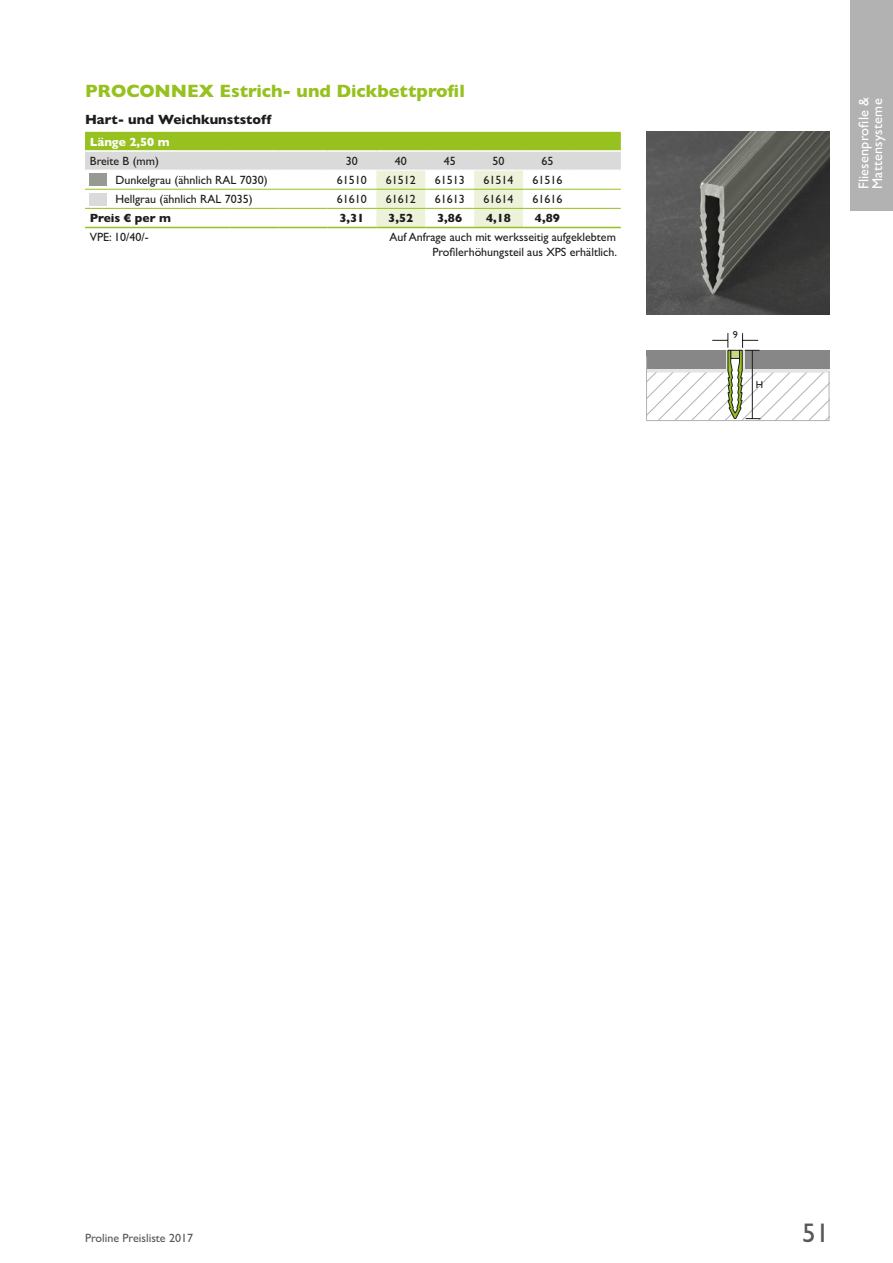
<style>
.page{position:relative;width:893px;height:1263px;background:#fff}
.page>*{position:absolute;margin:0;border:0;box-sizing:border-box;transform-origin:0 0}
.t1{font:27px "Gill Sans";color:#575756}
.Produktname{font:700 18px "Gill Sans";color:#96c11f}
.t2{font:14.25px/13.5px "Gill Sans";letter-spacing:.015em;color:#fff}
.Metallart{font:700 13.5px "Gill Sans";color:#1d1d1b}
.Tabellenfliesstext{font:12px "Gill Sans";color:#1d1d1b}
.Tabellenfliesstext_Z{font:12px "Gill Sans";color:#1d1d1b}
.t3{font:12px "Gill Sans";color:#575756}
.Preis_Zahlen_mittig{font:700 12px "Gill Sans";color:#1d1d1b}
.Laenge{font:700 12px "Gill Sans";color:#fff}
.Preis{font:700 12px "Gill Sans";color:#1d1d1b}
.t4{font:10.05px "Gill Sans";color:#1d1d1b}
</style>
<div class="page">
<div style="left:850px;top:0;width:43px;height:210px;background:#b2b2b2"></div>
<svg style="left:85px;top:132px;width:536px;height:95px"></svg>
<hr style="left:327px;top:170px;width:49px;height:1px;background:#fff">
<hr style="left:376px;top:170px;width:49px;height:1px;background:#fff">
<hr style="left:425px;top:170px;width:49px;height:1px;background:#fff">
<hr style="left:474px;top:170px;width:49px;height:1px;background:#fff">
<hr style="left:523px;top:170px;width:49px;height:1px;background:#fff">
<hr style="left:572px;top:170px;width:49px;height:1px;background:#fff">
<hr style="left:327px;top:208px;width:49px;height:1px;background:#96c11f">
<hr style="left:376px;top:208px;width:49px;height:1px;background:#96c11f">
<hr style="left:425px;top:208px;width:49px;height:1px;background:#96c11f">
<hr style="left:474px;top:208px;width:49px;height:1px;background:#96c11f">
<hr style="left:523px;top:208px;width:49px;height:1px;background:#96c11f">
<hr style="left:572px;top:208px;width:49px;height:1px;background:#96c11f">
<hr style="left:85px;top:227px;width:145px;height:1px;background:#96c11f">
<hr style="left:85px;top:170px;width:145px;height:1px;background:#fff">
<hr style="left:230px;top:170px;width:49px;height:1px;background:#fff">
<hr style="left:279px;top:170px;width:48px;height:1px;background:#fff">
<hr style="left:85px;top:208px;width:145px;height:1px;background:#96c11f">
<hr style="left:230px;top:208px;width:49px;height:1px;background:#96c11f">
<hr style="left:279px;top:208px;width:48px;height:1px;background:#96c11f">
<hr style="left:230px;top:227px;width:49px;height:1px;background:#96c11f">
<hr style="left:279px;top:227px;width:48px;height:1px;background:#96c11f">
<hr style="left:327px;top:227px;width:49px;height:1px;background:#96c11f">
<hr style="left:376px;top:227px;width:49px;height:1px;background:#96c11f">
<hr style="left:425px;top:227px;width:49px;height:1px;background:#96c11f">
<hr style="left:474px;top:227px;width:49px;height:1px;background:#96c11f">
<hr style="left:523px;top:227px;width:49px;height:1px;background:#96c11f">
<hr style="left:572px;top:227px;width:49px;height:1px;background:#96c11f">
<hr style="left:85px;top:189px;width:145px;height:1px;background:#96c11f">
<hr style="left:230px;top:189px;width:49px;height:1px;background:#96c11f">
<hr style="left:279px;top:189px;width:48px;height:1px;background:#96c11f">
<hr style="left:327px;top:189px;width:49px;height:1px;background:#96c11f">
<hr style="left:376px;top:189px;width:49px;height:1px;background:#96c11f">
<hr style="left:425px;top:189px;width:49px;height:1px;background:#96c11f">
<hr style="left:474px;top:189px;width:49px;height:1px;background:#96c11f">
<hr style="left:523px;top:189px;width:49px;height:1px;background:#96c11f">
<hr style="left:572px;top:189px;width:49px;height:1px;background:#96c11f">
<hr style="left:85px;top:150px;width:145px;height:2px;background:#fff">
<hr style="left:230px;top:150px;width:49px;height:2px;background:#fff">
<hr style="left:279px;top:150px;width:48px;height:2px;background:#fff">
<hr style="left:327px;top:150px;width:49px;height:2px;background:#fff">
<hr style="left:376px;top:150px;width:49px;height:2px;background:#fff">
<hr style="left:425px;top:150px;width:49px;height:2px;background:#fff">
<hr style="left:474px;top:150px;width:49px;height:2px;background:#fff">
<hr style="left:523px;top:150px;width:49px;height:2px;background:#fff">
<hr style="left:572px;top:150px;width:49px;height:2px;background:#fff">
<div style="left:90px;top:173px;width:17px;height:13px;background:#959a93"></div>
<div style="left:90px;top:193px;width:17px;height:12px;background:#dadada"></div>
<img style="left:646px;top:132px;width:183px;height:183px">
<svg style="left:646px;top:333px;width:183px;height:87px"></svg>
<hr style="left:646px;top:420px;width:183px;height:1px;background:#b2b2b2">
<hr style="left:829px;top:372px;width:1px;height:49px;background:#b2b2b2">
<hr style="left:646px;top:357px;width:1px;height:64px;background:#b2b2b2">
<p class="Produktname" style="left:85px;top:77px;width:381px">PROCONNEX Estrich- und Dickbettprofil</p>
<p class="Metallart" style="left:85px;top:109px;width:188px">Hart- und Weichkunststoff</p>
<p class="Laenge" style="left:90px;top:132px;width:81px">Länge 2,50 m</p>
<p class="Tabellenfliesstext" style="left:90px;top:154px;width:70px">Breite B (mm)</p>
<p class="Tabellenfliesstext_Z" style="left:346px;top:154px;width:13px">30</p>
<p class="Tabellenfliesstext_Z" style="left:395px;top:154px;width:13px">40</p>
<p class="Tabellenfliesstext_Z" style="left:444px;top:154px;width:13px">45</p>
<p class="Tabellenfliesstext_Z" style="left:493px;top:154px;width:13px">50</p>
<p class="Tabellenfliesstext_Z" style="left:541px;top:154px;width:13px">65</p>
<p class="Tabellenfliesstext" style="left:115px;top:173px;width:154px">Dunkelgrau (ähnlich RAL 7030)</p>
<p class="Tabellenfliesstext_Z" style="left:337px;top:173px;width:31px">61510</p>
<p class="Tabellenfliesstext_Z" style="left:386px;top:173px;width:31px">61512</p>
<p class="Tabellenfliesstext_Z" style="left:435px;top:173px;width:31px">61513</p>
<p class="Tabellenfliesstext_Z" style="left:484px;top:173px;width:31px">61514</p>
<p class="Tabellenfliesstext_Z" style="left:532px;top:173px;width:31px">61516</p>
<p class="Tabellenfliesstext_Z" style="left:115px;top:192px;width:139px">Hellgrau (ähnlich RAL 7035)</p>
<p class="Tabellenfliesstext_Z" style="left:337px;top:192px;width:31px">61610</p>
<p class="Tabellenfliesstext_Z" style="left:386px;top:192px;width:31px">61612</p>
<p class="Tabellenfliesstext_Z" style="left:435px;top:192px;width:31px">61613</p>
<p class="Tabellenfliesstext_Z" style="left:484px;top:192px;width:31px">61614</p>
<p class="Tabellenfliesstext_Z" style="left:532px;top:192px;width:31px">61616</p>
<p class="Preis" style="left:90px;top:208px;width:83px">Preis € per m</p>
<p class="Preis_Zahlen_mittig" style="left:339px;top:208px;width:26px">3,31</p>
<p class="Preis_Zahlen_mittig" style="left:388px;top:208px;width:26px">3,52</p>
<p class="Preis_Zahlen_mittig" style="left:437px;top:208px;width:26px">3,86</p>
<p class="Preis_Zahlen_mittig" style="left:486px;top:208px;width:26px">4,18</p>
<p class="Preis_Zahlen_mittig" style="left:535px;top:208px;width:26px">4,89</p>
<p class="Tabellenfliesstext" style="left:90px;top:230px;width:60px">VPE: 10/40/-</p>
<p class="Tabellenfliesstext" style="left:390px;top:230px;width:228px">Auf Anfrage auch mit werksseitig aufgeklebtem</p>
<p class="Tabellenfliesstext" style="left:432px;top:245px;width:186px">Profilerhöhungsteil aus XPS erhältlich.</p>
<p class="t4" style="left:733px;top:328px;width:7px">9</p>
<p class="t4" style="left:756px;top:378px;width:9px">H</p>
<p class="t2" style="left:857px;top:189px;width:94px;rotate:-90deg">Fliesenprofile &amp;<br>Mattensysteme</p>
<p class="t3" style="left:85px;top:1230px;width:110px">Proline Preisliste 2017</p>
<h1 class="t1" style="left:802px;top:1217px;width:28px">51</h1>
</div>
